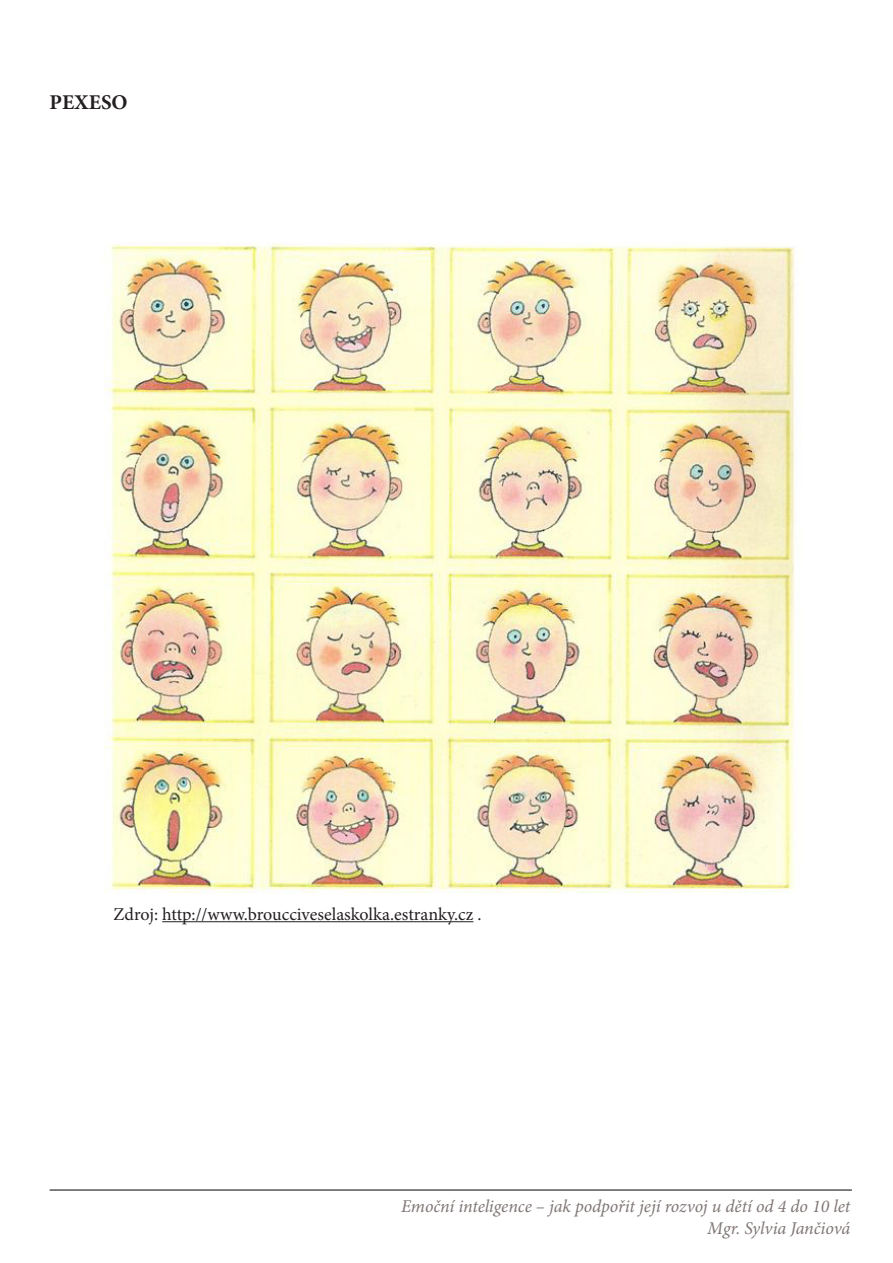
<style>
.page{position:relative;width:893px;height:1263px;background:#fff}
.page>*{position:absolute;margin:0;border:0;box-sizing:border-box;transform-origin:0 0}
.t1{font:700 21px "Minion Pro";color:#231f20}
.t2{font:italic 18px "Minion Pro";letter-spacing:-.005em;color:#7f7674}
.t3{font:18px "Minion Pro";letter-spacing:-.005em;color:#231f20}
</style>
<div class="page">
<img style="left:104px;top:244px;width:691px;height:649px">
<hr style="left:162px;top:921px;width:311px;height:1px;background:#231f20">
<hr style="left:50px;top:1190px;width:802px;height:1px;background:#000">
<p class="t1" style="left:50px;top:87px;width:80px">PEXESO</p>
<p class="t3" style="left:113px;top:902px;width:370px">Zdroj: http://www.broucciveselaskolka.estranky.cz .</p>
<p class="t2" style="left:401px;top:1194px;width:451px">Emoční inteligence – jak podpořit její rozvoj u dětí od 4 do 10 let</p>
<p class="t2" style="left:707px;top:1216px;width:145px">Mgr. Sylvia Jančiová</p>
</div>
